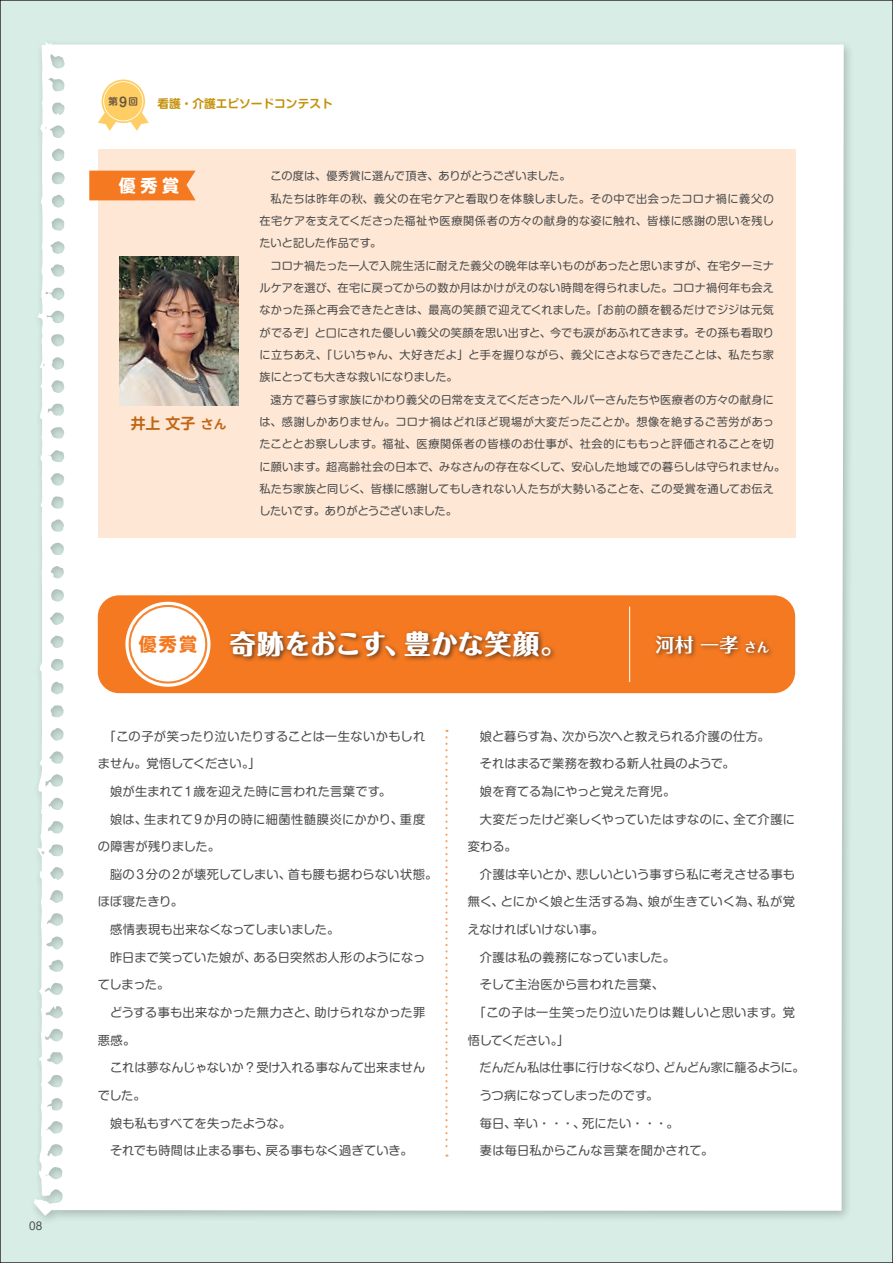
<style>
.page{position:relative;width:893px;height:1263px;background:#d7ede6}
.page>*{position:absolute;margin:0;border:0;box-sizing:border-box;transform-origin:0 0}
.t1{font:800 26.55px "Maru Fo Pro";letter-spacing:.015em;color:#fff}
.t2{font:700 19.2px "Maru Fo Pro";color:#fff}
.t3{font:700 16.95px "UD Shin M Go Pr 6";color:#fff}
.t4{font:700 14.85px "UD Shin M Go Pr 6 De";color:#c06616}
.t5{font:12.15px "Shin M Go Pr 6";letter-spacing:.005em;color:#4b4c4d}
.t6{font:12.15px "Shin M Go Pr 6";letter-spacing:.025em;color:#4b4c4d}
.t7{font:12.15px "Shin M Go Pr 6";letter-spacing:-.015em;color:#4b4c4d}
.t8{font:12.15px "Shin M Go Pr 6";letter-spacing:-.025em;color:#4b4c4d}
.t9{font:12.15px "Shin M Go Pr 6";letter-spacing:-.02em;color:#4b4c4d}
.t10{font:700 11.7px "Shin M Go Pr 6 De";color:#c5910a}
.t11{font:11.1px "Shin M Go Pr 6";letter-spacing:.015em;color:#4b4c4d}
.t12{font:11.1px "Shin M Go Pr 6";letter-spacing:.035em;color:#4b4c4d}
.t13{font:11.1px "Shin M Go Pr 6";letter-spacing:-.01em;color:#4b4c4d}
.t14{font:11.1px "Shin M Go Pr 6";letter-spacing:-.025em;color:#4b4c4d}
.t15{font:10.65px "Shin M Go Pr 6";color:#4b4c4d}
.t16{font:700 9.6px "Shin M Go Pr 6 De";color:#6b5841}
.s1{font-size:12.75px}
.s2{font-family:"Shin M Go Pr 6";font-weight:700;font-size:18px;color:#f47921}
</style>
<div class="page">
<div style="left:29px;top:37px;width:826px;height:1189px;background:#231f20;opacity:.25"></div>
<div style="left:34px;top:41px;width:810px;height:1175px;background:#fff"></div>
<div style="left:98px;top:595px;width:697px;height:98px;background:#f47921;border-radius:21px"></div>
<div style="left:653px;top:632px;width:122px;height:27px;background:#231f20;opacity:.7"></div>
<div style="left:227px;top:628px;width:329px;height:35px;background:#231f20;opacity:.7"></div>
<hr style="left:629px;top:606px;width:1px;height:76px;background:#fff">
<div style="left:125px;top:602px;width:85px;height:85px;background:#fff;border-radius:50%"></div>
<div style="left:129px;top:605px;width:78px;height:79px;border:2px solid #f58532;border-radius:50%"></div>
<svg style="left:445px;top:730px;width:3px;height:427px"></svg>
<div style="left:98px;top:149px;width:697px;height:389px;background:#fee7d4"></div>
<img style="left:119px;top:256px;width:119px;height:149px">
<div style="left:89px;top:171px;width:107px;height:29px;background:#f47921"></div>
<div style="left:102px;top:80px;width:43px;height:43px;background:#fecd64;border-radius:50%"></div>
<svg style="left:98px;top:81px;width:51px;height:50px"></svg>
<p class="t15" style="left:29px;top:1217px;width:14px">08</p>
<p class="t16" style="left:109px;top:94px;width:31px">第<span class="s1">9</span>回</p>
<p class="t10" style="left:157px;top:94px;width:177px">看護・介護エピソードコンテスト</p>
<h3 class="t3" style="left:119px;top:171px;width:62px">優 秀 賞</h3>
<h3 class="t4" style="left:131px;top:410px;width:97px">井上 文子<span class="s1">さん</span></h3>
<p class="t11" style="left:271px;top:167px;width:301px">この度は、優秀賞に選んで頂き、ありがとうございました。</p>
<p class="t12" style="left:271px;top:190px;width:505px">私たちは昨年の秋、義父の在宅ケアと看取りを体験しました。その中で出会ったコロナ禍に義父の</p>
<p class="t12" style="left:259px;top:212px;width:516px">在宅ケアを支えてくださった福祉や医療関係者の方々の献身的な姿に触れ、皆様に感謝の思いを残し</p>
<p class="t11" style="left:259px;top:234px;width:123px">たいと記した作品です。</p>
<p class="t11" style="left:271px;top:257px;width:505px">コロナ禍たった一人で入院生活に耐えた義父の晩年は辛いものがあったと思いますが、在宅ターミナ</p>
<p class="t11" style="left:259px;top:279px;width:516px">ルケアを選び、在宅に戻ってからの数か月はかけがえのない時間を得られました。コロナ禍何年も会え</p>
<p class="t11" style="left:259px;top:301px;width:516px">なかった孫と再会できたときは、最高の笑顔で迎えてくれました。「お前の顔を観るだけでジジは元気</p>
<p class="t11" style="left:259px;top:324px;width:516px">がでるぞ」と口にされた優しい義父の笑顔を思い出すと、今でも涙があふれてきます。その孫も看取り</p>
<p class="t11" style="left:259px;top:346px;width:516px">に立ちあえ、「じいちゃん、大好きだよ」と手を握りながら、義父にさよならできたことは、私たち家</p>
<p class="t13" style="left:259px;top:368px;width:200px">族にとっても大きな救いになりました。</p>
<p class="t11" style="left:271px;top:390px;width:505px">遠方で暮らす家族にかわり義父の日常を支えてくださったヘルパーさんたちや医療者の方々の献身に</p>
<p class="t11" style="left:259px;top:413px;width:516px">は、感謝しかありません。コロナ禍はどれほど現場が大変だったことか。想像を絶するご苦労があっ</p>
<p class="t11" style="left:259px;top:435px;width:516px">たこととお察しします。福祉、医療関係者の皆様のお仕事が、社会的にももっと評価されることを切</p>
<p class="t11" style="left:259px;top:457px;width:527px">に願います。超高齢社会の日本で、みなさんの存在なくして、安心した地域での暮らしは守られません。</p>
<p class="t11" style="left:259px;top:480px;width:516px">私たち家族と同じく、皆様に感謝してもしきれない人たちが大勢いることを、この受賞を通してお伝え</p>
<p class="t14" style="left:259px;top:502px;width:199px">したいです。ありがとうございました。</p>
<h1 class="t1" style="left:139px;top:623px;width:429px"><span class="s2">優秀賞</span> 奇跡をおこす、豊かな笑顔。</h1>
<h2 class="t2" style="left:656px;top:629px;width:116px">河村 一孝<span class="s1">さん</span></h2>
<p class="t5" style="left:104px;top:726px;width:323px">「この子が笑ったり泣いたりすることは一生ないかもしれ</p>
<p class="t7" style="left:98px;top:754px;width:164px">ません。覚悟してください。」</p>
<p class="t5" style="left:110px;top:781px;width:283px">娘が生まれて1歳を迎えた時に言われた言葉です。</p>
<p class="t6" style="left:110px;top:809px;width:317px">娘は、生まれて9か月の時に細菌性髄膜炎にかかり、重度</p>
<p class="t5" style="left:98px;top:837px;width:124px">の障害が残りました。</p>
<p class="t5" style="left:110px;top:864px;width:329px">脳の3分の2が壊死してしまい、首も腰も据わらない状態。</p>
<p class="t5" style="left:98px;top:892px;width:87px">ほぼ寝たきり。</p>
<p class="t5" style="left:110px;top:920px;width:231px">感情表現も出来なくなってしまいました。</p>
<p class="t5" style="left:110px;top:947px;width:317px">昨日まで笑っていた娘が、ある日突然お人形のようになっ</p>
<p class="t5" style="left:98px;top:975px;width:73px">てしまった。</p>
<p class="t5" style="left:110px;top:1002px;width:317px">どうする事も出来なかった無力さと、助けられなかった罪</p>
<p class="t5" style="left:98px;top:1030px;width:39px">悪感。</p>
<p class="t5" style="left:110px;top:1058px;width:317px">これは夢なんじゃないか ? 受け入れる事なんて出来ません</p>
<p class="t5" style="left:98px;top:1085px;width:49px">でした。</p>
<p class="t5" style="left:110px;top:1113px;width:182px">娘も私もすべてを失ったような。</p>
<p class="t5" style="left:110px;top:1141px;width:304px">それでも時間は止まる事も、戻る事もなく過ぎていき。</p>
<p class="t5" style="left:480px;top:726px;width:291px">娘と暮らす為、次から次へと教えられる介護の仕方。</p>
<p class="t5" style="left:480px;top:754px;width:256px">それはまるで業務を教わる新人社員のようで。</p>
<p class="t5" style="left:480px;top:781px;width:197px">娘を育てる為にやっと覚えた育児。</p>
<p class="t5" style="left:480px;top:809px;width:317px">大変だったけど楽しくやっていたはずなのに、全て介護に</p>
<p class="t5" style="left:468px;top:837px;width:50px">変わる。</p>
<p class="t5" style="left:480px;top:864px;width:317px">介護は辛いとか、悲しいという事すら私に考えさせる事も</p>
<p class="t6" style="left:468px;top:892px;width:329px">無く、とにかく娘と生活する為、娘が生きていく為、私が覚</p>
<p class="t5" style="left:468px;top:920px;width:137px">えなければいけない事。</p>
<p class="t5" style="left:480px;top:947px;width:196px">介護は私の義務になっていました。</p>
<p class="t5" style="left:480px;top:975px;width:185px">そして主治医から言われた言葉、</p>
<p class="t6" style="left:474px;top:1003px;width:323px">「この子は一生笑ったり泣いたりは難しいと思います。覚</p>
<p class="t9" style="left:468px;top:1030px;width:103px">悟してください。」</p>
<p class="t7" style="left:480px;top:1058px;width:326px">だんだん私は仕事に行けなくなり、どんどん家に籠るように。</p>
<p class="t8" style="left:480px;top:1085px;width:180px">うつ病になってしまったのです。</p>
<p class="t5" style="left:480px;top:1113px;width:200px">毎日、辛い・・・、死にたい・・・。</p>
<p class="t5" style="left:480px;top:1141px;width:235px">妻は毎日私からこんな言葉を聞かされて。</p>
</div>
